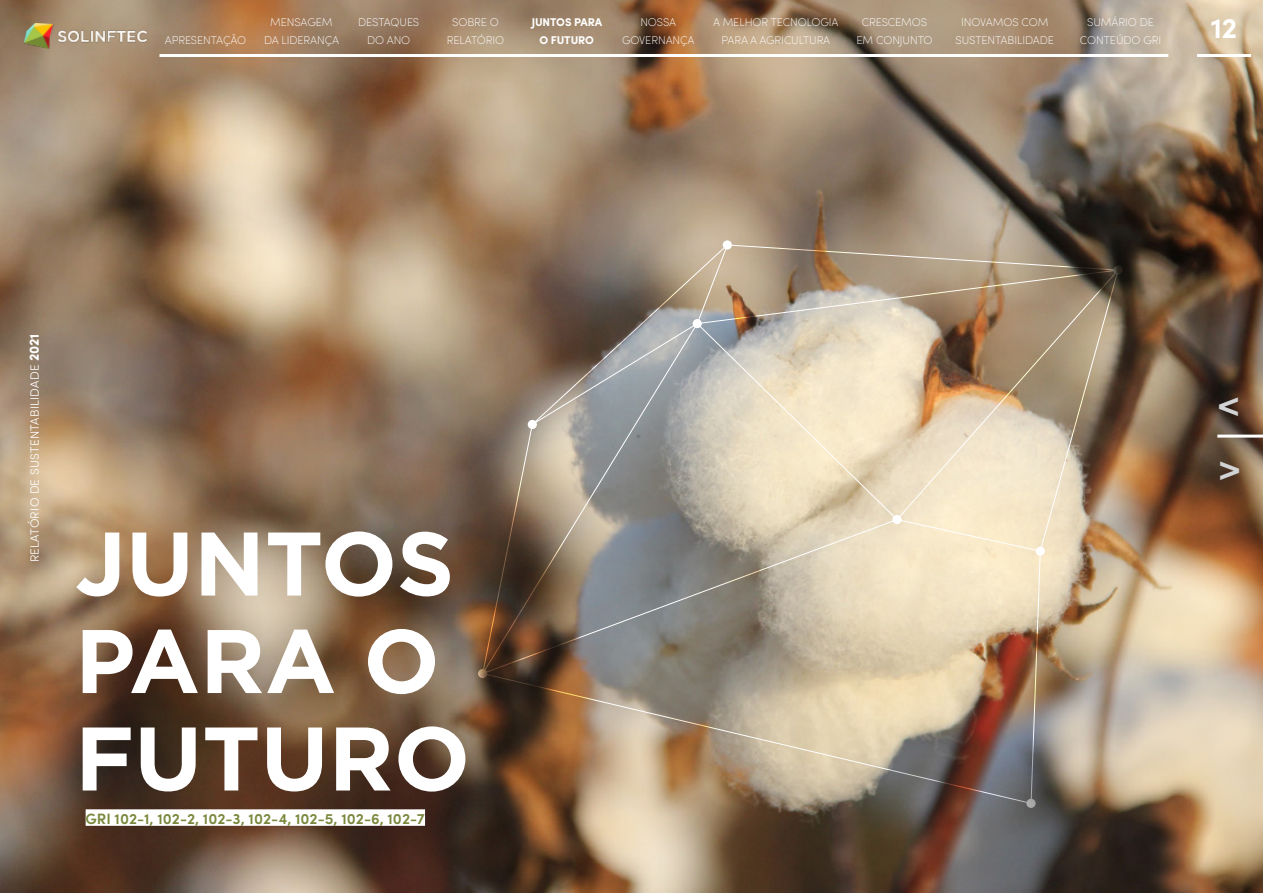
<style>
.page{position:relative;width:1263px;height:893px;background:#fff}
.page>*{position:absolute;margin:0;border:0;box-sizing:border-box;transform-origin:0 0}
.t1{font:700 90px/97.5px "Gotham";color:#fff}
.t2{font:700 37.5px "Sofia Pro";color:#d1d3d4}
.t3{font:700 28.5px "Sofia Pro";color:#fff}
.t4{font:600 15px "Sofia Pro";color:#79883c}
.t5{font:300 12px "Sofia Pro";letter-spacing:.02em;color:#fff}
.t6{font:200 11.25px/18px "Sofia Pro";letter-spacing:-.01em;color:#fff;text-align:center}
.t7{font:700 11.25px/18px "Sofia Pro";letter-spacing:-.01em;color:#fff;text-align:center}
.s1{font-weight:700;font-size:13.5px}
</style>
<div class="page">
<img style="left:0;top:0;width:1263px;height:893px">
<div style="left:86px;top:809px;width:339px;height:17px;background:#fff"></div>
<img style="left:480px;top:244px;width:640px;height:560px">
<div style="left:892px;top:515px;width:10px;height:9px;background:#fff;border-radius:50%"></div>
<div style="left:1036px;top:546px;width:9px;height:10px;background:#fff;border-radius:50%"></div>
<svg style="left:1026px;top:799px;width:10px;height:9px"></svg>
<svg style="left:478px;top:669px;width:9px;height:9px"></svg>
<div style="left:693px;top:319px;width:9px;height:9px;background:#fff;border-radius:50%"></div>
<div style="left:528px;top:420px;width:9px;height:9px;background:#fff;border-radius:50%"></div>
<div style="left:723px;top:240px;width:9px;height:10px;background:#fff;border-radius:50%"></div>
<svg style="left:1113px;top:265px;width:10px;height:10px"></svg>
<hr style="left:159px;top:54px;width:1009px;height:3px;background:#fff">
<hr style="left:1197px;top:54px;width:54px;height:3px;background:#fff">
<img style="left:24px;top:24px;width:123px;height:25px">
<hr style="left:1217px;top:435px;width:46px;height:3px;background:#fff">
<p class="t6" style="left:270px;top:12px;width:64px">MENSAGEM</p>
<p class="t6" style="left:165px;top:30px;width:83px">APRESENTAÇÃO</p>
<p class="t6" style="left:264px;top:30px;width:76px">DA LIDERANÇA</p>
<p class="t6" style="left:358px;top:12px;width:62px">DESTAQUES<br>DO ANO</p>
<p class="t6" style="left:447px;top:12px;width:59px">SOBRE O<br>RELATÓRIO</p>
<p class="t7" style="left:532px;top:12px;width:72px">JUNTOS PARA<br>O FUTURO</p>
<p class="t6" style="left:622px;top:12px;width:74px">NOSSA<br>GOVERNANÇA</p>
<p class="t6" style="left:713px;top:12px;width:127px">A MELHOR TECNOLOGIA<br>PARA A AGRICULTURA</p>
<p class="t6" style="left:856px;top:12px;width:77px">CRESCEMOS<br>EM CONJUNTO</p>
<p class="t6" style="left:955px;top:12px;width:100px">INOVAMOS COM<br>SUSTENTABILIDADE</p>
<p class="t6" style="left:1080px;top:12px;width:83px">SUMÁRIO DE<br>CONTEÚDO GRI</p>
<h3 class="t3" style="left:1211px;top:6px;width:28px">12</h3>
<p class="t5" style="left:26px;top:562px;width:230px;rotate:-90deg">RELATÓRIO DE SUSTENTABILIDADE <span class="s1">2021</span></p>
<h1 class="t1" style="left:75px;top:514px;width:397px">JUNTOS<br>PARA O<br>FUTURO</h1>
<h3 class="t4" style="left:86px;top:807px;width:341px">GRI 102-1, 102-2, 102-3, 102-4, 102-5, 102-6, 102-7</h3>
<h2 class="t2" style="left:1217px;top:376px;width:25px">&lt;</h2>
<h2 class="t2" style="left:1217px;top:441px;width:25px">&gt;</h2>
</div>
